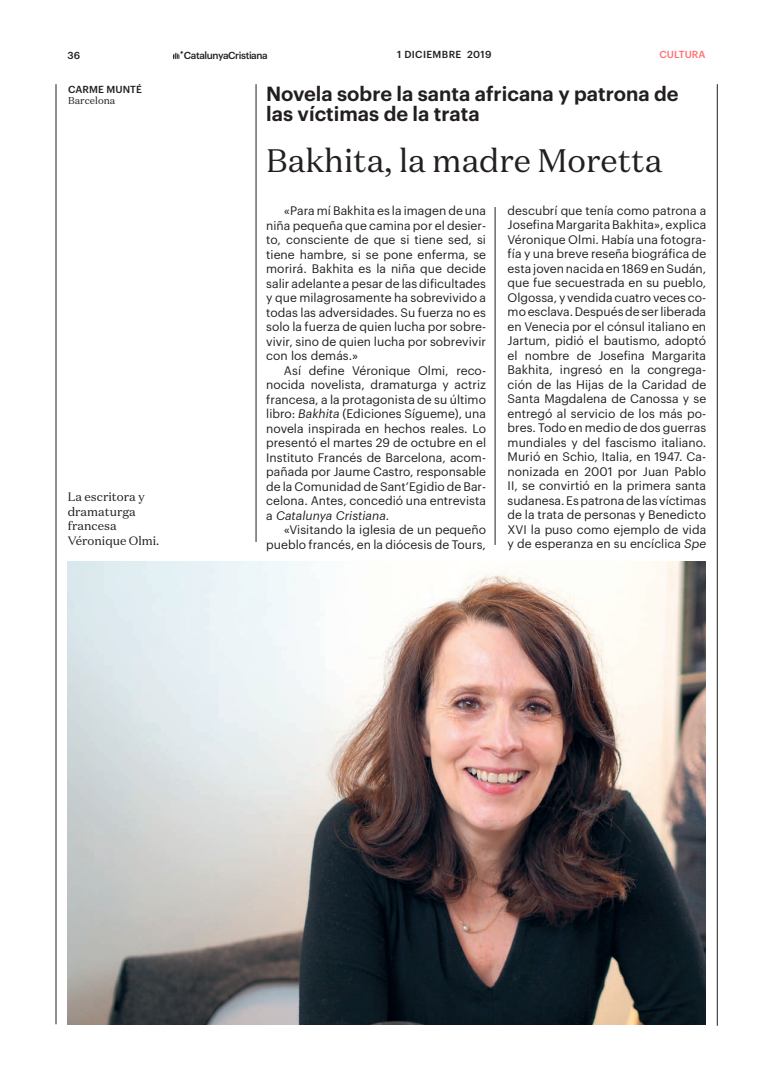
<style>
.page{position:relative;width:773px;height:1081px;background:#fff}
.page>*{position:absolute;margin:0;border:0;box-sizing:border-box;transform-origin:0 0}
.t1{font:32.5px "Domaine Text";color:#231f20}
.t2{font:600 20px/20px "Graphik";color:#231f20}
.t3{font:12.12px/14.5px "Graphik";letter-spacing:.005em;color:#231f20;text-align:justify}
.t4{font:12.12px/14.5px "Domaine Text";color:#231f20}
.t5{font:500 10px "Graphik";letter-spacing:-.04em;color:#231f20}
.t6{font:500 10px "Graphik";letter-spacing:.035em;color:#231f20}
.t7{font:500 10px "Graphik";letter-spacing:-.01em;color:#231f20}
.t8{font:10px "Domaine Text";color:#231f20}
.t9{font:500 10px "Graphik";color:#ff7176}
.s1{font-style:italic}
</style>
<div class="page">
<svg style="left:173px;top:50px;width:11px;height:9px"></svg>
<hr style="left:56px;top:84px;width:1px;height:940px;background:#231f20">
<hr style="left:717px;top:84px;width:1px;height:941px;background:#231f20">
<img style="left:67px;top:561px;width:638px;height:464px">
<hr style="left:256px;top:84px;width:1px;height:458px;background:#231f20">
<hr style="left:495px;top:207px;width:1px;height:338px;background:#231f20">
<p class="t7" style="left:67px;top:47px;width:14px">36</p>
<p class="t5" style="left:184px;top:47px;width:85px">CatalunyaCristiana</p>
<p class="t6" style="left:397px;top:47px;width:96px">1 DICIEMBRE 2019</p>
<p class="t9" style="left:659px;top:47px;width:48px">CULTURA</p>
<h2 class="t2" style="left:266px;top:82px;width:414px">Novela sobre la santa africana y patrona de las víctimas de la trata</h2>
<h1 class="t1" style="left:266px;top:140px;width:397px">Bakhita, la madre Moretta</h1>
<p class="t3" style="left:266px;top:202px;width:221px;text-indent:18px">«Para mí Bakhita es la imagen de una niña pequeña que camina por el desier&shy;to, consciente de que si tiene sed, si tiene hambre, si se pone enferma, se morirá. Bakhita es la niña que decide salir adelante a pesar de las dificultades y que milagrosamente ha sobrevivido a todas las adversidades. Su fuerza no es solo la fuerza de quien lucha por sobre&shy;vivir, sino de quien lucha por sobrevivir con los demás.»</p>
<p class="t3" style="left:266px;top:362px;width:221px;text-indent:18px">Así define Véronique Olmi, reco&shy;nocida novelista, dramaturga y actriz francesa, a la protagonista de su último libro: <span class="s1">Bakhita</span> (Ediciones Sígueme), una novela inspirada en hechos reales. Lo presentó el martes 29 de octubre en el Instituto Francés de Barcelona, acom&shy;pañada por Jaume Castro, responsable de la Comunidad de Sant’Egidio de Bar&shy;celona. Antes, concedió una entrevista a <span class="s1">Catalunya Cristiana</span>.</p>
<p class="t3" style="left:266px;top:521px;width:221px;text-align:right">«Visitando la iglesia de un pequeño pueblo francés, en la diócesis de Tours,</p>
<p class="t7" style="left:68px;top:82px;width:75px">CARME MUNTÉ</p>
<p class="t8" style="left:68px;top:94px;width:48px">Barcelona</p>
<p class="t3" style="left:507px;top:202px;width:200px">descubrí que tenía como patrona a Josefina Margarita Bakhita», explica Véronique Olmi. Había una fotogra&shy;fía y una breve reseña biográfica de esta joven nacida en 1869 en Sudán, que fue secuestrada en su pueblo, Olgossa, y vendida cuatro veces co&shy;mo esclava. Después de ser liberada en Venecia por el cónsul italiano en Jartum, pidió el bautismo, adoptó el nombre de Josefina Margarita Bakhita, ingresó en la congrega&shy;ción de las Hijas de la Caridad de Santa Magdalena de Canossa y se entregó al servicio de los más po&shy;bres. Todo en medio de dos guerras mundiales y del fascismo italiano.<br>Murió en Schio, Italia, en 1947. Ca&shy;nonizada en 2001 por Juan Pablo II, se convirtió en la primera santa sudanesa. Es patrona de las víctimas de la trata de personas y Benedicto XVI la puso como ejemplo de vida y de esperanza en su encíclica <span class="s1">Spe</span></p>
<p class="t4" style="left:68px;top:489px;width:93px">La escritora y dramaturga francesa<br>Véronique Olmi.</p>
</div>
